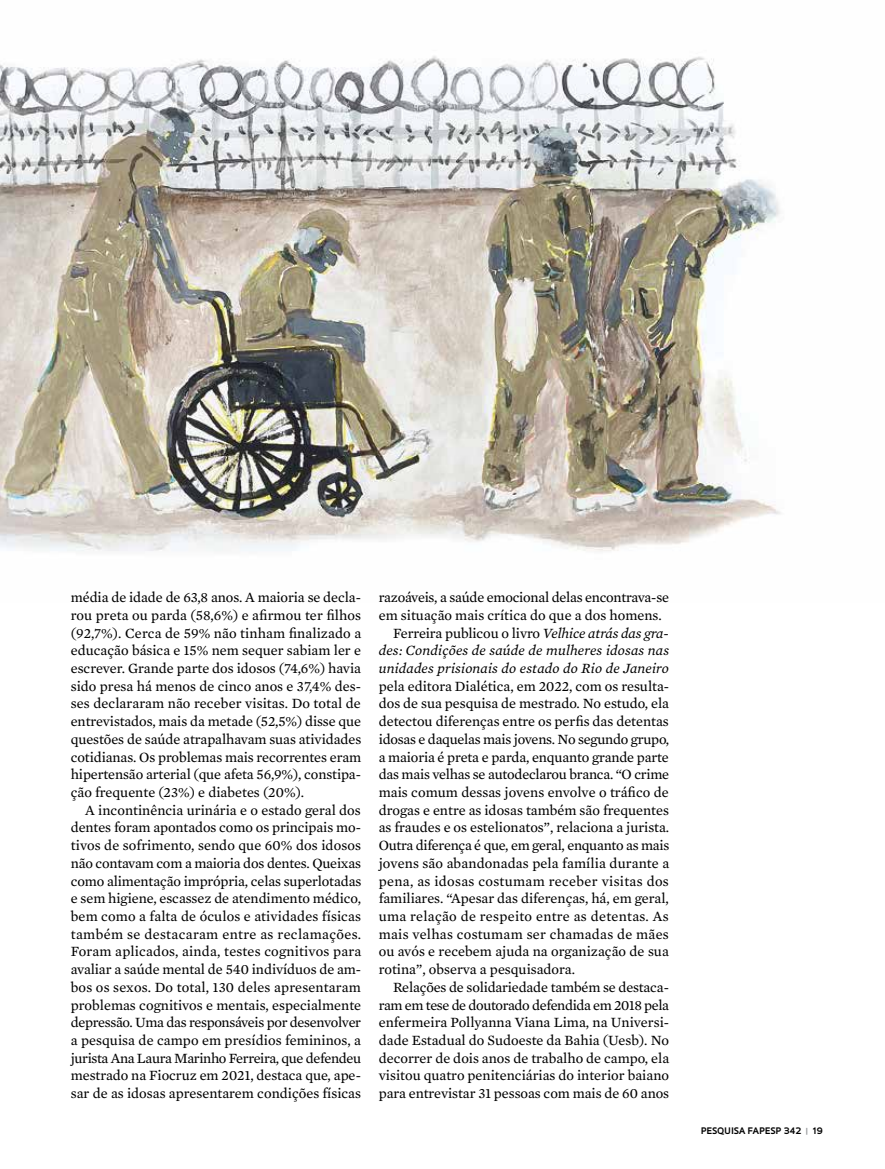
<style>
.page{position:relative;width:885px;height:1169px;background:#fff}
.page>*{position:absolute;margin:0;border:0;box-sizing:border-box;transform-origin:0 0}
.t1{font:14.4px/17.7px "Mercury Text G2";color:#000;text-align:justify}
.t2{font:italic 14.4px "Mercury Text G2";letter-spacing:.01em;color:#000}
.t3{font:700 8.7px "Oculum";letter-spacing:.015em;color:#000}
.s1{font-style:italic}
.s2{color:#939598}
</style>
<div class="page">
<img style="left:0;top:56px;width:781px;height:496px">
<p class="t1" style="left:71px;top:588px;width:292px">média de idade de 63,8 anos. A maioria se decla&shy;rou preta ou parda (58,6%) e afirmou ter filhos (92,7%). Cerca de 59% não tinham finalizado a educação básica e 15% nem sequer sabiam ler e escrever. Grande parte dos idosos (74,6%) havia sido presa há menos de cinco anos e 37,4% des&shy;ses declararam não receber visitas. Do total de entrevistados, mais da metade (52,5%) disse que questões de saúde atrapalhavam suas atividades cotidianas. Os problemas mais recorrentes eram hipertensão arterial (que afeta 56,9%), constipa&shy;ção frequente (23%) e diabetes (20%).</p>
<p class="t1" style="left:71px;top:800px;width:292px;text-indent:14px">A incontinência urinária e o estado geral dos dentes foram apontados como os principais mo&shy;tivos de sofrimento, sendo que 60% dos idosos não contavam com a maioria dos dentes. Queixas como alimentação imprópria, celas superlotadas e sem higiene, escassez de atendimento médico, bem como a falta de óculos e atividades físicas também se destacaram entre as reclamações.<br>Foram aplicados, ainda, testes cognitivos para avaliar a saúde mental de 540 indivíduos de am&shy;bos os sexos. Do total, 130 deles apresentaram problemas cognitivos e mentais, especialmente depressão. Uma das responsáveis por desenvolver a pesquisa de campo em presídios femininos, a jurista Ana Laura Marinho Ferreira, que defendeu mestrado na Fiocruz em 2021, destaca que, ape&shy;sar de as idosas apresentarem condições físicas</p>
<p class="t1" style="left:379px;top:588px;width:292px">razoáveis, a saúde emocional delas encontrava-se</p>
<p class="t1" style="left:379px;top:605px;width:284px">em situação mais crítica do que a dos homens.</p>
<p class="t1" style="left:393px;top:623px;width:277px">Ferreira publicou o livro <span class="s1">Velhice atrás das gra-</span></p>
<p class="t2" style="left:379px;top:640px;width:292px">des: Condições de saúde de mulheres idosas nas</p>
<p class="t2" style="left:379px;top:658px;width:292px">unidades prisionais do estado do Rio de Janeiro</p>
<p class="t1" style="left:379px;top:676px;width:292px">pela editora Dialética, em 2022, com os resulta&shy;dos de sua pesquisa de mestrado. No estudo, ela detectou diferenças entre os perfis das detentas idosas e daquelas mais jovens. No segundo grupo, a maioria é preta e parda, enquanto grande parte das mais velhas se autodeclarou branca. “O crime mais comum dessas jovens envolve o tráfico de drogas e entre as idosas também são frequentes as fraudes e os estelionatos”, relaciona a jurista.<br>Outra diferença é que, em geral, enquanto as mais jovens são abandonadas pela família durante a pena, as idosas costumam receber visitas dos familiares. “Apesar das diferenças, há, em geral, uma relação de respeito entre as detentas. As mais velhas costumam ser chamadas de mães ou avós e recebem ajuda na organização de sua rotina”, observa a pesquisadora.</p>
<p class="t1" style="left:379px;top:977px;width:292px;text-indent:14px">Relações de solidariedade também se destaca&shy;ram em tese de doutorado defendida em 2018 pela enfermeira Pollyanna Viana Lima, na Universi&shy;dade Estadual do Sudoeste da Bahia (Uesb). No decorrer de dois anos de trabalho de campo, ela visitou quatro penitenciárias do interior baiano para entrevistar 31 pessoas com mais de 60 anos</p>
<p class="t3" style="left:701px;top:1124px;width:124px">PESQUISA FAPESP 342 <span class="s2">|</span> 19</p>
</div>
